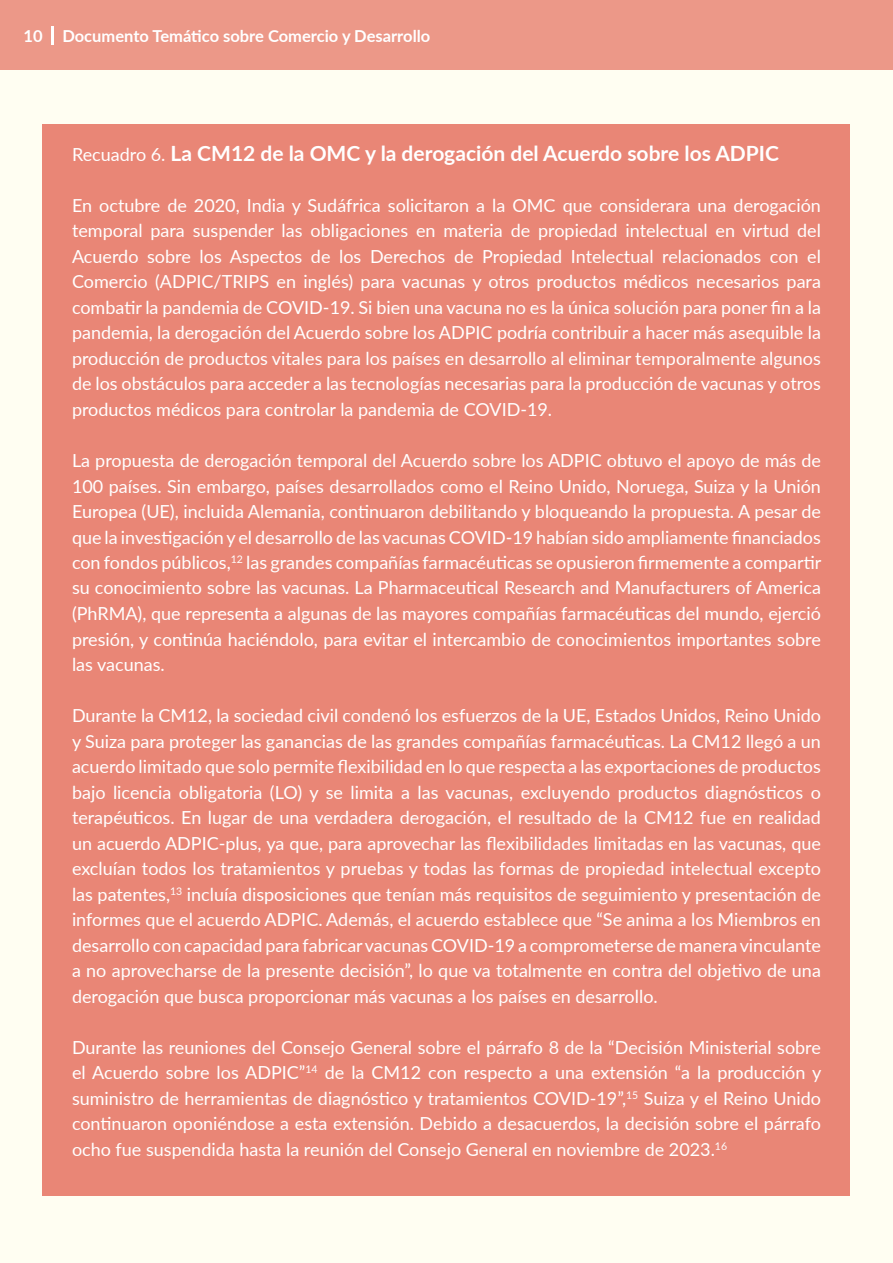
<style>
.page{position:relative;width:893px;height:1263px;background:#fffef2}
.page>*{position:absolute;margin:0;border:0;box-sizing:border-box;transform-origin:0 0}
.t1{font:700 21px "Lato";color:#fff}
.t2{font:18px/25.5px "Lato";color:#fff;text-align:justify}
.t3{font:700 16.5px "Lato";color:#fff}
.s1{font-weight:400;font-size:18px}
</style>
<div class="page">
<div style="left:0;top:0;width:893px;height:70px;background:#ec9888"></div>
<hr style="left:51px;top:26px;width:3px;height:18px;background:#fff">
<div style="left:43px;top:124px;width:807px;height:1071px;background:#e98676"></div>
<p class="t3" style="left:24px;top:23px;width:408px">10 Documento Temático sobre Comercio y Desarrollo</p>
<p class="t1" style="left:72px;top:138px;width:708px"><span class="s1">Recuadro 6.</span> La CM12 de la OMC y la derogación del Acuerdo sobre los ADPIC</p>
<p class="t2" style="left:72px;top:192px;width:750px">En octubre de 2020, India y Sudáfrica solicitaron a la OMC que considerara una derogación temporal para suspender las obligaciones en materia de propiedad intelectual en virtud del Acuerdo sobre los Aspectos de los Derechos de Propiedad Intelectual relacionados con el Comercio (ADPIC/TRIPS en inglés) para vacunas y otros productos médicos necesarios para combatir la pandemia de COVID-19. Si bien una vacuna no es la única solución para poner fin a la pandemia, la derogación del Acuerdo sobre los ADPIC podría contribuir a hacer más asequible la producción de productos vitales para los países en desarrollo al eliminar temporalmente algunos de los obstáculos para acceder a las tecnologías necesarias para la producción de vacunas y otros productos médicos para controlar la pandemia de COVID-19.</p>
<p class="t2" style="left:72px;top:447px;width:751px">La propuesta de derogación temporal del Acuerdo sobre los ADPIC obtuvo el apoyo de más de 100 países. Sin embargo, países desarrollados como el Reino Unido, Noruega, Suiza y la Unión Europea (UE), incluida Alemania, continuaron debilitando y bloqueando la propuesta. A pesar de que la investigación y el desarrollo de las vacunas COVID-19 habían sido ampliamente financiados con fondos públicos,<sup>12</sup> las grandes compañías farmacéuticas se opusieron firmemente a compartir su conocimiento sobre las vacunas. La Pharmaceutical Research and Manufacturers of America (PhRMA), que representa a algunas de las mayores compañías farmacéuticas del mundo, ejerció presión, y continúa haciéndolo, para evitar el intercambio de conocimientos importantes sobre las vacunas.</p>
<p class="t2" style="left:72px;top:702px;width:750px">Durante la CM12, la sociedad civil condenó los esfuerzos de la UE, Estados Unidos, Reino Unido y Suiza para proteger las ganancias de las grandes compañías farmacéuticas. La CM12 llegó a un acuerdo limitado que solo permite flexibilidad en lo que respecta a las exportaciones de productos bajo licencia obligatoria (LO) y se limita a las vacunas, excluyendo productos diagnósticos o terapéuticos. En lugar de una verdadera derogación, el resultado de la CM12 fue en realidad un acuerdo ADPIC-plus, ya que, para aprovechar las flexibilidades limitadas en las vacunas, que excluían todos los tratamientos y pruebas y todas las formas de propiedad intelectual excepto las patentes,<sup>13</sup> incluía disposiciones que tenían más requisitos de seguimiento y presentación de informes que el acuerdo ADPIC. Además, el acuerdo establece que “Se anima a los Miembros en desarrollo con capacidad para fabricar vacunas COVID-19 a comprometerse de manera vinculante a no aprovecharse de la presente decisión”, lo que va totalmente en contra del objetivo de una derogación que busca proporcionar más vacunas a los países en desarrollo.</p>
<p class="t2" style="left:72px;top:1033px;width:751px">Durante las reuniones del Consejo General sobre el párrafo 8 de la “Decisión Ministerial sobre el Acuerdo sobre los ADPIC”<sup>14</sup> de la CM12 con respecto a una extensión “a la producción y suministro de herramientas de diagnóstico y tratamientos COVID-19”,<sup>15</sup> Suiza y el Reino Unido continuaron oponiéndose a esta extensión. Debido a desacuerdos, la decisión sobre el párrafo ocho fue suspendida hasta la reunión del Consejo General en noviembre de 2023.<sup>16</sup></p>
</div>
